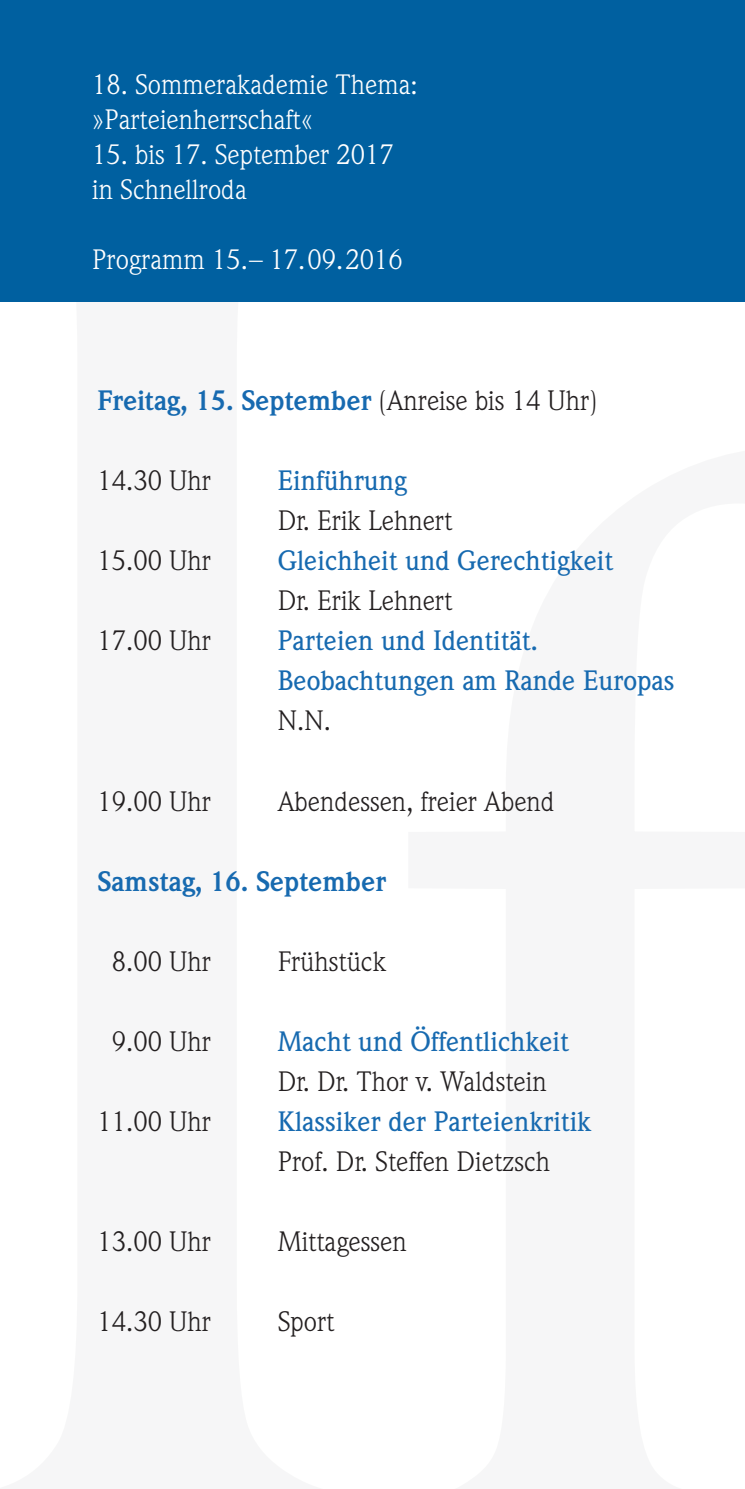
<style>
.page{position:relative;width:745px;height:1489px;background:#fff}
.page>*{position:absolute;margin:0;border:0;box-sizing:border-box;transform-origin:0 0}
.t1{font:27.5px "Weidemann Std";color:#231f20}
.t2{font:500 27.5px/40px "Weidemann Std";color:#176ab0}
.t3{font:27.5px/35px "Weidemann Std";color:#fff}
.t4{font:700 27.5px "Weidemann Std";color:#176ab0}
.s1{font-weight:400;color:#231f20}
</style>
<div class="page">
<div style="left:0;top:0;width:744px;height:301px;background:#0060a0"></div>
<p class="t3" style="left:92px;top:66px;width:327px">18. Sommerakademie Thema: »Parteienherrschaft«</p>
<p class="t3" style="left:92px;top:137px;width:303px">15. bis 17. September 2017 in Schnellroda</p>
<p class="t3" style="left:92px;top:241px;width:312px">Programm 15.– 17.09.2016</p>
<p class="t4" style="left:97px;top:384px;width:501px">Freitag, 15. September <span class="s1">(Anreise bis 14 Uhr)</span></p>
<p class="t1" style="left:97px;top:464px;width:115px">14.30 Uhr</p>
<p class="t2" style="left:277px;top:461px;width:130px">Einführung</p>
<p class="t1" style="left:277px;top:504px;width:176px">Dr. Erik Lehnert</p>
<p class="t1" style="left:97px;top:544px;width:115px">15.00 Uhr</p>
<p class="t2" style="left:277px;top:541px;width:337px">Gleichheit und Gerechtigkeit</p>
<p class="t1" style="left:277px;top:584px;width:176px">Dr. Erik Lehnert</p>
<p class="t1" style="left:97px;top:624px;width:115px">17.00 Uhr</p>
<p class="t2" style="left:277px;top:621px;width:398px">Parteien und Identität.<br>Beobachtungen am Rande Europas</p>
<p class="t1" style="left:277px;top:704px;width:55px">N.N.</p>
<p class="t1" style="left:97px;top:784px;width:115px">19.00 Uhr</p>
<p class="t1" style="left:277px;top:784px;width:278px">Abendessen, freier Abend</p>
<p class="t4" style="left:97px;top:864px;width:290px">Samstag, 16. September</p>
<p class="t1" style="left:112px;top:944px;width:100px">8.00 Uhr</p>
<p class="t1" style="left:277px;top:944px;width:110px">Frühstück</p>
<p class="t1" style="left:112px;top:1024px;width:100px">9.00 Uhr</p>
<p class="t2" style="left:277px;top:1021px;width:292px">Macht und Öffentlichkeit</p>
<p class="t1" style="left:277px;top:1064px;width:270px">Dr. Dr. Thor v. Waldstein</p>
<p class="t1" style="left:97px;top:1104px;width:115px">11.00 Uhr</p>
<p class="t2" style="left:277px;top:1101px;width:314px">Klassiker der Parteienkritik</p>
<p class="t1" style="left:277px;top:1144px;width:274px">Prof. Dr. Steffen Dietzsch</p>
<p class="t1" style="left:97px;top:1224px;width:115px">13.00 Uhr</p>
<p class="t1" style="left:277px;top:1224px;width:130px">Mittagessen</p>
<p class="t1" style="left:97px;top:1304px;width:115px">14.30 Uhr</p>
<p class="t1" style="left:277px;top:1304px;width:58px">Sport</p>
</div>
